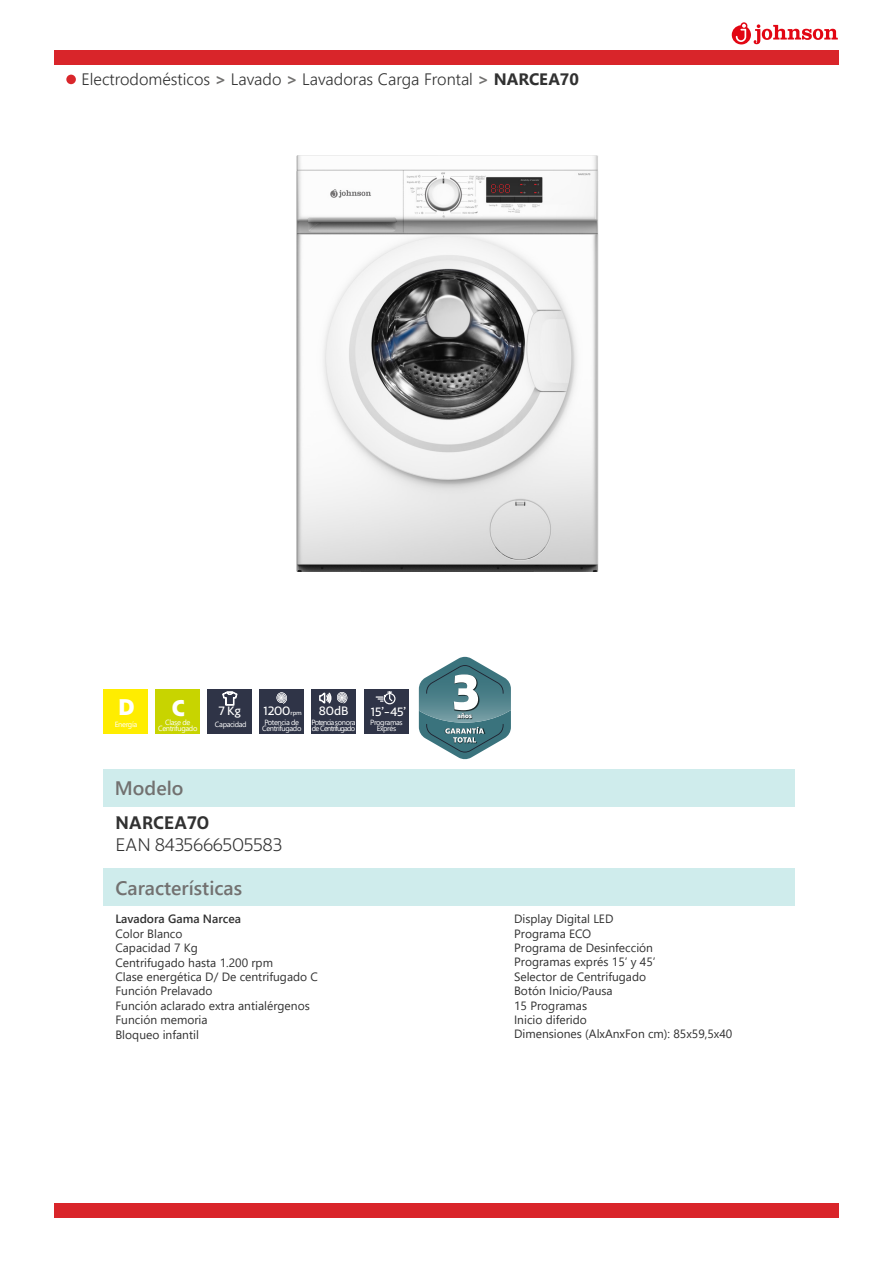
<style>
.page{position:relative;width:893px;height:1263px;background:#fff}
.page>*{position:absolute;margin:0;border:0;box-sizing:border-box;transform-origin:0 0}
.t1{font:800 22.5px "Highgate";color:#fff}
.t2{font:600 19.5px "Segoe UI";color:#727170}
.t3{font:300 18px "Highgate";letter-spacing:-.01em;color:#313131}
.t4{font:700 18px "Highgate";color:#313131}
.t5{font:300 16.5px "Segoe UI";color:#313131}
.t6{font:12px "Segoe UI";color:#313131}
.t7{font:500 12px "Highgate";letter-spacing:-.005em;color:#fff}
.t8{font:600 12px "Segoe UI";color:#313131}
.t9{font:7.5px "Segoe UI";letter-spacing:-.05em;color:#fff}
.t10{font:7.5px "Segoe UI";letter-spacing:-.1em;color:#fff}
.s1{font-weight:700;color:#727170}
.s2{font-weight:700}
.s3{font-size:6px}
</style>
<div class="page">
<div style="left:54px;top:51px;width:785px;height:14px;background:#d9252a"></div>
<div style="left:66px;top:75px;width:10px;height:9px;background:#d9262b;border-radius:50%"></div>
<div style="left:104px;top:869px;width:691px;height:37px;background:#cfecec"></div>
<img style="left:297px;top:155px;width:302px;height:417px">
<svg style="left:419px;top:657px;width:92px;height:103px"></svg>
<div style="left:104px;top:770px;width:691px;height:37px;background:#cfecec"></div>
<div style="left:54px;top:1204px;width:784px;height:14px;background:#d9252a"></div>
<div style="left:104px;top:689px;width:44px;height:45px;background:#ffed00"></div>
<div style="left:208px;top:689px;width:44px;height:45px;background:#2f3447"></div>
<div style="left:260px;top:689px;width:44px;height:45px;background:#2f3447"></div>
<div style="left:312px;top:689px;width:44px;height:45px;background:#2f3447"></div>
<div style="left:156px;top:689px;width:44px;height:45px;background:#c8d400"></div>
<svg style="left:222px;top:691px;width:15px;height:14px"></svg>
<svg style="left:277px;top:692px;width:10px;height:12px"></svg>
<svg style="left:319px;top:692px;width:28px;height:12px"></svg>
<div style="left:364px;top:689px;width:45px;height:45px;background:#2f3447"></div>
<svg style="left:375px;top:691px;width:21px;height:14px"></svg>
<svg style="left:732px;top:22px;width:106px;height:23px"></svg>
<p class="t5" style="left:82px;top:64px;width:499px">Electrodomésticos <span class="s1">&gt;</span> Lavado <span class="s1">&gt;</span> Lavadoras Carga Frontal <span class="s1">&gt;</span> <span class="s2">NARCEA70</span></p>
<p class="t1" style="left:172px;top:693px;width:15px">C</p>
<p class="t9" style="left:165px;top:715px;width:27px">Clase de</p>
<p class="t9" style="left:158px;top:721px;width:41px">Centrifugado</p>
<p class="t1" style="left:119px;top:693px;width:18px">D</p>
<p class="t7" style="left:263px;top:703px;width:40px">1200<span class="s3">rpm</span></p>
<p class="t7" style="left:319px;top:703px;width:31px">80dB</p>
<p class="t7" style="left:218px;top:703px;width:24px">7 Kg</p>
<p class="t9" style="left:115px;top:717px;width:24px">Energía</p>
<p class="t9" style="left:264px;top:715px;width:36px">Potencia de</p>
<p class="t9" style="left:262px;top:721px;width:41px">Centrifugado</p>
<p class="t10" style="left:312px;top:715px;width:46px">Potencia sonora</p>
<p class="t10" style="left:312px;top:721px;width:45px">de Centrifugado</p>
<p class="t9" style="left:215px;top:717px;width:33px">Capacidad</p>
<p class="t7" style="left:371px;top:705px;width:37px">15’-45’</p>
<p class="t9" style="left:370px;top:715px;width:34px">Programas</p>
<p class="t9" style="left:377px;top:721px;width:21px">Exprés</p>
<p class="t2" style="left:115px;top:770px;width:70px">Modelo</p>
<p class="t4" style="left:115px;top:811px;width:95px">NARCEA70</p>
<p class="t3" style="left:115px;top:833px;width:168px">EAN 8435666505583</p>
<p class="t2" style="left:115px;top:869px;width:128px">Características</p>
<p class="t8" style="left:115px;top:908px;width:127px">Lavadora Gama Narcea</p>
<p class="t6" style="left:115px;top:922px;width:69px">Color Blanco</p>
<p class="t6" style="left:115px;top:937px;width:84px">Capacidad 7 Kg</p>
<p class="t6" style="left:115px;top:951px;width:159px">Centrifugado hasta 1.200 rpm</p>
<p class="t6" style="left:115px;top:965px;width:204px">Clase energética D/ De centrifugado C</p>
<p class="t6" style="left:115px;top:980px;width:99px">Función Prelavado</p>
<p class="t6" style="left:115px;top:994px;width:196px">Función aclarado extra antialérgenos</p>
<p class="t6" style="left:115px;top:1009px;width:94px">Función memoria</p>
<p class="t6" style="left:115px;top:1023px;width:85px">Bloqueo infantil</p>
<p class="t6" style="left:514px;top:908px;width:101px">Display Digital LED</p>
<p class="t6" style="left:514px;top:922px;width:79px">Programa ECO</p>
<p class="t6" style="left:514px;top:936px;width:140px">Programa de Desinfección</p>
<p class="t6" style="left:514px;top:951px;width:143px">Programas exprés 15’ y 45’</p>
<p class="t6" style="left:514px;top:965px;width:134px">Selector de Centrifugado</p>
<p class="t6" style="left:514px;top:980px;width:100px">Botón Inicio/Pausa</p>
<p class="t6" style="left:514px;top:994px;width:75px">15 Programas</p>
<p class="t6" style="left:514px;top:1008px;width:74px">Inicio diferido</p>
<p class="t6" style="left:514px;top:1023px;width:220px">Dimensiones (AlxAnxFon cm): 85x59,5x40</p>
</div>
